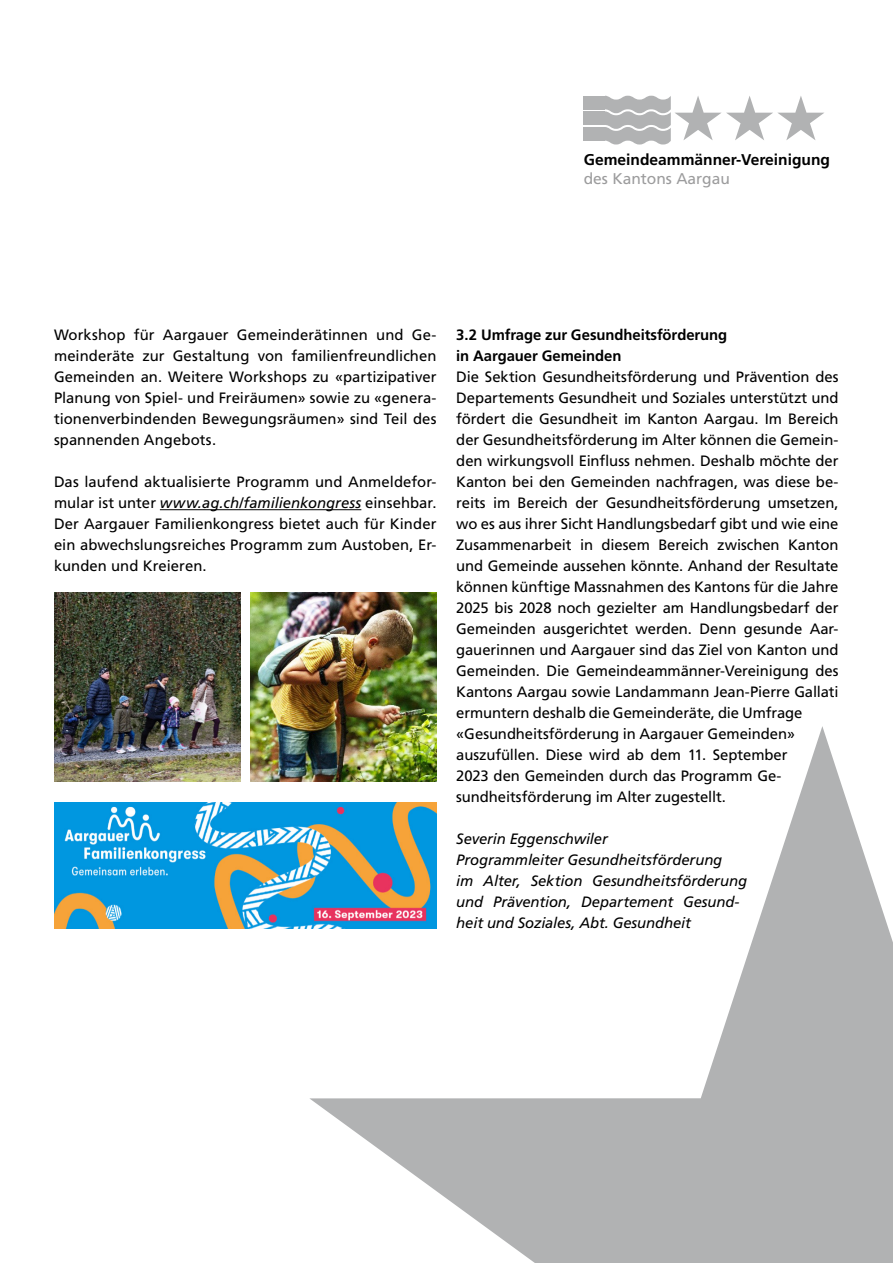
<style>
.page{position:relative;width:893px;height:1263px;background:#fff}
.page>*{position:absolute;margin:0;border:0;box-sizing:border-box;transform-origin:0 0}
.t1{font:700 15.6px "Frutiger LT Std";color:#000}
.t2{font:15.6px "Frutiger LT Std";color:#9c9c9d}
.t3{font:15px/21px "Frutiger LT Std";letter-spacing:-.005em;color:#000;text-align:justify}
.t4{font:italic 15px/21px "Frutiger LT Std";letter-spacing:-.005em;color:#000}
.t5{font:700 15px/21px "Frutiger LT Std";letter-spacing:-.005em;color:#000}
.s1{font-style:italic}
</style>
<div class="page">
<svg style="left:604px;top:96px;width:220px;height:49px"></svg>
<div style="left:584px;top:96px;width:21px;height:13px;background:#b1b2b3"></div>
<div style="left:584px;top:111px;width:21px;height:14px;background:#b1b2b3"></div>
<div style="left:584px;top:127px;width:21px;height:13px;background:#b1b2b3"></div>
<svg style="left:309px;top:726px;width:584px;height:537px"></svg>
<hr style="left:160px;top:509px;width:201px;height:1px;background:#000">
<img style="left:54px;top:592px;width:187px;height:189px">
<img style="left:54px;top:802px;width:383px;height:126px">
<img style="left:250px;top:592px;width:187px;height:189px">
<p class="t1" style="left:584px;top:151px;width:248px">Gemeindeammänner-Vereinigung</p>
<p class="t2" style="left:584px;top:170px;width:148px">des Kantons Aargau</p>
<p class="t3" style="left:54px;top:325px;width:384px">Workshop für Aargauer Gemeinderätinnen und Ge&shy;meinderäte zur Gestaltung von familienfreundlichen Gemeinden an. Weitere Workshops zu «partizipativer Planung von Spiel- und Freiräumen» sowie zu «genera&shy;tionenverbindenden Bewegungsräumen» sind Teil des spannenden Angebots.</p>
<p class="t3" style="left:54px;top:472px;width:384px">Das laufend aktualisierte Programm und Anmeldefor&shy;mular ist unter <span class="s1">www.ag.ch/familienkongress</span> einsehbar.<br>Der Aargauer Familienkongress bietet auch für Kinder ein abwechslungsreiches Programm zum Austoben, Er&shy;kunden und Kreieren.</p>
<p class="t5" style="left:456px;top:325px;width:273px">3.2 Umfrage zur Gesundheitsförderung in Aargauer Gemeinden</p>
<p class="t3" style="left:456px;top:367px;width:384px;text-align:left">Die Sektion Gesundheitsförderung und Prävention des Departements Gesundheit und Soziales unterstützt und fördert die Gesundheit im Kanton Aargau. Im Bereich der Gesundheitsförderung im Alter können die Gemein&shy;den wirkungsvoll Einfluss nehmen. Deshalb möchte der Kanton bei den Gemeinden nachfragen, was diese be&shy;reits im Bereich der Gesundheitsförderung umsetzen, wo es aus ihrer Sicht Handlungsbedarf gibt und wie eine Zusammenarbeit in diesem Bereich zwischen Kanton und Gemeinde aussehen könnte. Anhand der Resultate können künftige Massnahmen des Kantons für die Jahre 2025 bis 2028 noch gezielter am Handlungsbedarf der Gemeinden ausgerichtet werden. Denn gesunde Aar&shy;gauerinnen und Aargauer sind das Ziel von Kanton und Gemeinden. Die Gemeindeammänner-Vereinigung des Kantons Aargau sowie Landammann Jean-Pierre Gallati ermuntern deshalb die Gemeinderäte, die Umfrage «Gesundheitsförderung in Aargauer Gemeinden» auszufüllen. Diese wird ab dem 11. September<br>2023 den Gemeinden durch das Programm Ge&shy;sundheitsförderung im Alter zugestellt.</p>
<p class="t4" style="left:456px;top:829px;width:292px">Severin Eggenschwiler<br>Programmleiter Gesundheitsförderung<br>im Alter, Sektion Gesundheitsförderung und Prävention, Departement Gesund&shy;heit und Soziales, Abt. Gesundheit</p>
</div>
